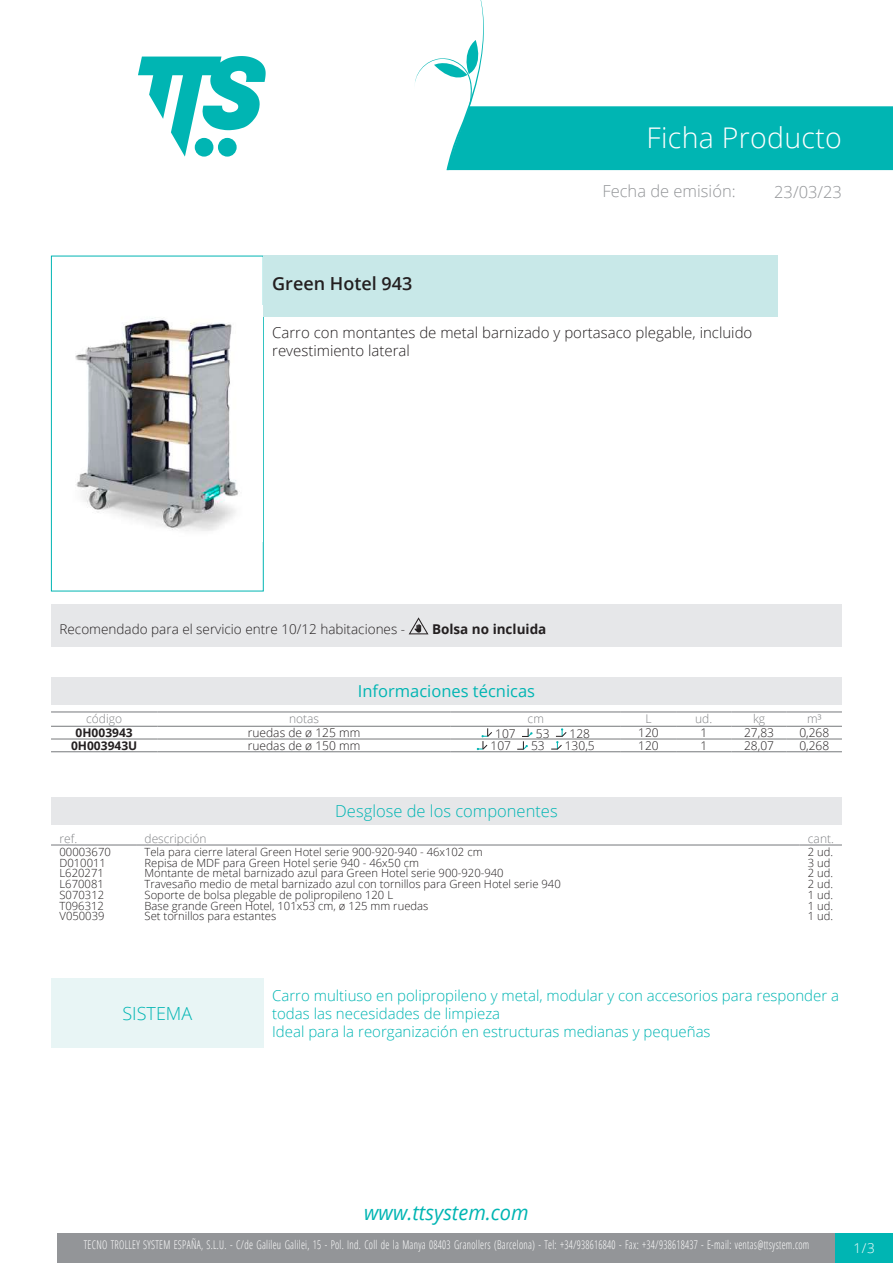
<style>
.page{position:relative;width:893px;height:1263px;background:#fff}
.page>*{position:absolute;margin:0;border:0;box-sizing:border-box;transform-origin:0 0}
.t1{font:300 28.5px "Open Sans";letter-spacing:.01em;color:#fff}
.t2{font:italic 20.85px "Open Sans";color:#00b5b3;scale:.96 1}
.t3{font:600 18px "Open Sans";color:#231f20}
.t4{font:300 18px "Open Sans";color:#00b5b3}
.t5{font:300 16.5px "Open Sans";color:#00b5b3}
.t6{font:300 16.5px "Open Sans";color:#939598}
.t7{font:16.5px "Open Sans";color:#00b5b3}
.t8{font:300 15px/18px "Open Sans";color:#00b5b3}
.t9{font:300 15px/18px "Open Sans";color:#231f20}
.t10{font:300 13.5px "Open Sans";color:#231f20}
.t11{font:700 13.5px "Open Sans";color:#231f20}
.t12{font:300 13.5px "Open Sans";color:#fff}
.t13{font:300 12px "Open Sans Condensed";letter-spacing:.025em;color:#fff;scale:.85 1}
.t14{font:300 12px "Open Sans";color:#231f20}
.t15{font:300 12px "Open Sans";color:#808285}
.t16{font:700 12px "Open Sans";color:#231f20}
.t17{font:300 11.25px "Open Sans";color:#231f20}
</style>
<div class="page">
<svg style="left:138px;top:56px;width:128px;height:101px"></svg>
<div style="left:57px;top:1233px;width:779px;height:30px;background:#939598"></div>
<div style="left:836px;top:1233px;width:57px;height:30px;background:#00b5b3"></div>
<svg style="left:415px;top:0;width:478px;height:170px"></svg>
<div style="left:51px;top:256px;width:213px;height:335px;border:1px solid #00b5b3"></div>
<img style="left:52px;top:306px;width:211px;height:235px">
<div style="left:264px;top:256px;width:514px;height:61px;background:#c8e8e8"></div>
<div style="left:51px;top:605px;width:791px;height:42px;background:#e6e7e9"></div>
<svg style="left:409px;top:617px;width:19px;height:17px"></svg>
<div style="left:51px;top:677px;width:791px;height:28px;background:#e6e7e9"></div>
<hr style="left:51px;top:712px;width:106px;height:1px;background:#76787b">
<hr style="left:51px;top:726px;width:106px;height:1px;background:#76787b">
<hr style="left:157px;top:712px;width:294px;height:1px;background:#76787b">
<hr style="left:157px;top:726px;width:294px;height:1px;background:#76787b">
<hr style="left:451px;top:712px;width:170px;height:1px;background:#76787b">
<hr style="left:451px;top:726px;width:170px;height:1px;background:#76787b">
<hr style="left:621px;top:712px;width:55px;height:1px;background:#76787b">
<hr style="left:621px;top:726px;width:55px;height:1px;background:#76787b">
<hr style="left:676px;top:712px;width:55px;height:1px;background:#76787b">
<hr style="left:676px;top:726px;width:55px;height:1px;background:#76787b">
<hr style="left:731px;top:712px;width:56px;height:1px;background:#76787b">
<hr style="left:731px;top:726px;width:56px;height:1px;background:#76787b">
<hr style="left:787px;top:712px;width:55px;height:1px;background:#76787b">
<hr style="left:787px;top:726px;width:55px;height:1px;background:#76787b">
<hr style="left:51px;top:739px;width:106px;height:1px;background:#76787b">
<hr style="left:51px;top:751px;width:106px;height:1px;background:#76787b">
<hr style="left:157px;top:739px;width:294px;height:1px;background:#76787b">
<hr style="left:157px;top:751px;width:294px;height:1px;background:#76787b">
<hr style="left:451px;top:739px;width:170px;height:1px;background:#76787b">
<hr style="left:451px;top:751px;width:170px;height:1px;background:#76787b">
<hr style="left:621px;top:739px;width:55px;height:1px;background:#76787b">
<hr style="left:621px;top:751px;width:55px;height:1px;background:#76787b">
<hr style="left:676px;top:739px;width:55px;height:1px;background:#76787b">
<hr style="left:676px;top:751px;width:55px;height:1px;background:#76787b">
<hr style="left:731px;top:739px;width:56px;height:1px;background:#76787b">
<hr style="left:731px;top:751px;width:56px;height:1px;background:#76787b">
<hr style="left:787px;top:739px;width:55px;height:1px;background:#76787b">
<hr style="left:787px;top:751px;width:55px;height:1px;background:#76787b">
<svg style="left:477px;top:728px;width:15px;height:22px"></svg>
<svg style="left:517px;top:728px;width:16px;height:22px"></svg>
<svg style="left:551px;top:728px;width:15px;height:22px"></svg>
<div style="left:51px;top:796px;width:791px;height:28px;background:#e6e7e9"></div>
<hr style="left:51px;top:845px;width:85px;height:1px;background:#76787b">
<hr style="left:136px;top:845px;width:663px;height:1px;background:#76787b">
<hr style="left:799px;top:845px;width:43px;height:1px;background:#76787b">
<div style="left:51px;top:978px;width:213px;height:69px;background:#e8f5f5"></div>
<h1 class="t1" style="left:647px;top:118px;width:197px">Ficha Producto</h1>
<h3 class="t6" style="left:602px;top:180px;width:135px">Fecha de emisión:</h3>
<h3 class="t6" style="left:774px;top:180px;width:69px">23/03/23</h3>
<h3 class="t3" style="left:272px;top:271px;width:142px">Green Hotel 943</h3>
<h3 class="t9" style="left:272px;top:323px;width:482px">Carro con montantes de metal barnizado y portasaco plegable, incluido revestimiento lateral</h3>
<p class="t10" style="left:60px;top:620px;width:347px">Recomendado para el servicio entre 10/12 habitaciones -</p>
<p class="t11" style="left:432px;top:620px;width:116px">Bolsa no incluida</p>
<h3 class="t7" style="left:358px;top:680px;width:179px">Informaciones técnicas</h3>
<p class="t15" style="left:86px;top:711px;width:37px">código</p>
<p class="t15" style="left:289px;top:711px;width:32px">notas</p>
<p class="t15" style="left:528px;top:711px;width:18px">cm</p>
<p class="t15" style="left:645px;top:711px;width:8px">L</p>
<p class="t15" style="left:695px;top:711px;width:19px">ud.</p>
<p class="t15" style="left:753px;top:711px;width:14px">kg</p>
<p class="t15" style="left:807px;top:711px;width:16px">m³</p>
<p class="t16" style="left:76px;top:724px;width:59px">0H003943</p>
<p class="t14" style="left:248px;top:725px;width:114px">ruedas de ø 125 mm</p>
<p class="t14" style="left:495px;top:725px;width:22px">107</p>
<p class="t14" style="left:536px;top:725px;width:15px">53</p>
<p class="t14" style="left:569px;top:725px;width:22px">128</p>
<p class="t14" style="left:638px;top:725px;width:22px">120</p>
<p class="t14" style="left:700px;top:725px;width:8px">1</p>
<p class="t14" style="left:744px;top:725px;width:31px">27,83</p>
<p class="t14" style="left:799px;top:725px;width:31px">0,268</p>
<p class="t16" style="left:71px;top:737px;width:68px">0H003943U</p>
<p class="t14" style="left:248px;top:737px;width:114px">ruedas de ø 150 mm</p>
<p class="t14" style="left:491px;top:738px;width:22px">107</p>
<p class="t14" style="left:531px;top:738px;width:15px">53</p>
<p class="t14" style="left:565px;top:738px;width:31px">130,5</p>
<p class="t14" style="left:638px;top:737px;width:22px">120</p>
<p class="t14" style="left:700px;top:737px;width:8px">1</p>
<p class="t14" style="left:744px;top:737px;width:31px">28,07</p>
<p class="t14" style="left:799px;top:737px;width:31px">0,268</p>
<h3 class="t5" style="left:335px;top:800px;width:224px">Desglose de los componentes</h3>
<p class="t15" style="left:60px;top:830px;width:19px">ref.</p>
<p class="t15" style="left:145px;top:830px;width:64px">descripción</p>
<p class="t15" style="left:808px;top:830px;width:28px">cant.</p>
<p class="t17" style="left:60px;top:844px;width:53px">00003670</p>
<p class="t17" style="left:145px;top:844px;width:340px">Tela para cierre lateral Green Hotel serie 900-920-940 - 46x102 cm</p>
<p class="t17" style="left:808px;top:844px;width:27px">2 ud.</p>
<p class="t17" style="left:60px;top:855px;width:48px">D010011</p>
<p class="t17" style="left:145px;top:855px;width:276px">Repisa de MDF para Green Hotel serie 940 - 46x50 cm</p>
<p class="t17" style="left:808px;top:855px;width:24px">3 ud</p>
<p class="t17" style="left:60px;top:865px;width:46px">L620271</p>
<p class="t17" style="left:145px;top:865px;width:361px">Montante de metal barnizado azul para Green Hotel serie 900-920-940</p>
<p class="t17" style="left:808px;top:865px;width:27px">2 ud.</p>
<p class="t17" style="left:60px;top:876px;width:46px">L670081</p>
<p class="t17" style="left:145px;top:876px;width:418px">Travesaño medio de metal barnizado azul con tornillos para Green Hotel serie 940</p>
<p class="t17" style="left:808px;top:876px;width:27px">2 ud.</p>
<p class="t17" style="left:60px;top:887px;width:46px">S070312</p>
<p class="t17" style="left:145px;top:887px;width:250px">Soporte de bolsa plegable de polipropileno 120 L</p>
<p class="t17" style="left:808px;top:887px;width:27px">1 ud.</p>
<p class="t17" style="left:60px;top:898px;width:46px">T096312</p>
<p class="t17" style="left:145px;top:898px;width:285px">Base grande Green Hotel, 101x53 cm, ø 125 mm ruedas</p>
<p class="t17" style="left:808px;top:898px;width:27px">1 ud.</p>
<p class="t17" style="left:60px;top:908px;width:47px">V050039</p>
<p class="t17" style="left:145px;top:908px;width:133px">Set tornillos para estantes</p>
<p class="t17" style="left:808px;top:908px;width:27px">1 ud.</p>
<h3 class="t4" style="left:122px;top:1001px;width:71px">SISTEMA</h3>
<h3 class="t8" style="left:272px;top:986px;width:568px">Carro multiuso en polipropileno y metal, modular y con accesorios para responder a todas las necesidades de limpieza<br>Ideal para la reorganización en estructuras medianas y pequeñas</h3>
<h2 class="t2" style="left:364px;top:1198px;width:173px">www.ttsystem.com</h2>
<p class="t13" style="left:84px;top:1236px;width:855px">TECNO TROLLEY SYSTEM ESPAÑA, S.L.U. - C/de Galileu Galilei, 15 - Pol. Ind. Coll de la Manya 08403 Granollers (Barcelona) - Tel: +34/938616840 - Fax: +34/938618437 - E-mail: ventas@ttsystem.com</p>
<p class="t12" style="left:854px;top:1239px;width:23px">1/3</p>
</div>
